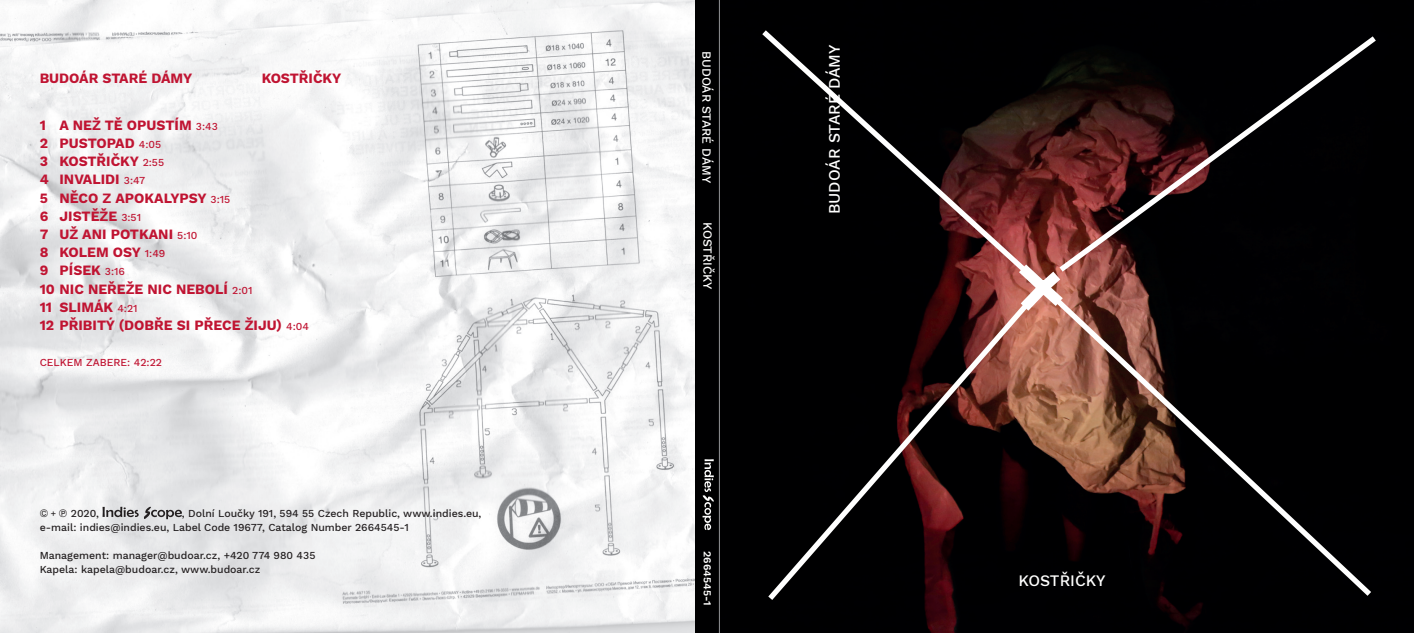
<style>
.page{position:relative;width:1414px;height:633px;background:#fff}
.page>*{position:absolute;margin:0;border:0;box-sizing:border-box;transform-origin:0 0}
.t1{font:500 15.75px "Work Sans";color:#fff}
.t2{font:700 14px/18.2px "Work Sans";color:#c01432}
.t3{font:500 12.25px "Work Sans";color:#fff}
.t4{font:500 10.5px/14.2px "Work Sans";color:#231f20}
.t5{font:500 10.5px "Work Sans";color:#c01432}
.t6{font:600 10.5px "Work Sans";color:#fff}
.s1{font-weight:500;font-size:10.5px}
.s2{font-family:"Neue Haas Unica Pro";font-weight:400}
</style>
<div class="page">
<div style="left:694px;top:0;width:720px;height:632px;background:#000001"></div>
<img style="left:0;top:0;width:694px;height:632px">
<svg style="left:757px;top:25px;width:624px;height:580px;background:#1c100f"></svg>
<svg style="left:1008px;top:253px;width:66px;height:69px"></svg>
<svg style="left:103px;top:506px;width:79px;height:13px"></svg>
<svg style="left:702px;top:459px;width:12px;height:71px"></svg>
<hr style="left:719px;top:0;width:1px;height:632px;background:#939598">
<p class="t2" style="left:40px;top:69px;width:154px">BUDOÁR STARÉ DÁMY</p>
<p class="t2" style="left:262px;top:69px;width:81px">KOSTŘIČKY</p>
<p class="t2" style="left:40px;top:116px;width:271px">1 A NEŽ TĚ OPUSTÍM <span class="s1">3:43<br></span>2 PUSTOPAD <span class="s1">4:05<br></span>3 KOSTŘIČKY <span class="s1">2:55<br></span>4 I NVALIDI <span class="s1">3:47<br></span>5 N ĚCO Z APOKALYPSY <span class="s1">3:15<br></span>6 JISTĚŽE <span class="s1">3:51<br></span>7 UŽ ANI POTKANI <span class="s1">5:10<br></span>8 KOLEM OSY <span class="s1">1:49<br></span>9 PÍSEK <span class="s1">3:16<br></span>10 NIC NEŘEŽE NIC NEBOLÍ <span class="s1">2:01<br></span>11 SLIMÁK <span class="s1">4:21<br></span>12 PŘIBITÝ (DOBŘE SI PŘECE ŽIJU) <span class="s1">4:04</span></p>
<p class="t5" style="left:40px;top:356px;width:124px">celkem zabere: 42:22</p>
<p class="t3" style="left:714px;top:51px;width:134px;rotate:90deg">budoár staré dámy</p>
<p class="t3" style="left:715px;top:222px;width:69px;rotate:90deg">kostřičky</p>
<p class="t4" style="left:40px;top:506px;width:443px;text-indent:142px">, Dolní Loučky 191, 594 55 Czech Republic, www.indies.eu, e-mail: indies@indies.eu, Label Code 19677, Catalog Number 2664545-1</p>
<p class="t4" style="left:40px;top:549px;width:277px">Management: manager@budoar.cz, +420 774 980 435<br>Kapela: kapela@budoar.cz, www.budoar.cz</p>
<p class="t6" style="left:714px;top:551px;width:56px;rotate:90deg">2664545-1</p>
<p class="t4" style="left:40px;top:506px;width:61px"><span class="s2">© + ℗</span> 2020,</p>
<p class="t1" style="left:825px;top:214px;width:171px;rotate:-90deg">budoár staré dámy</p>
<p class="t1" style="left:1018px;top:571px;width:89px">kostřičky</p>
</div>
